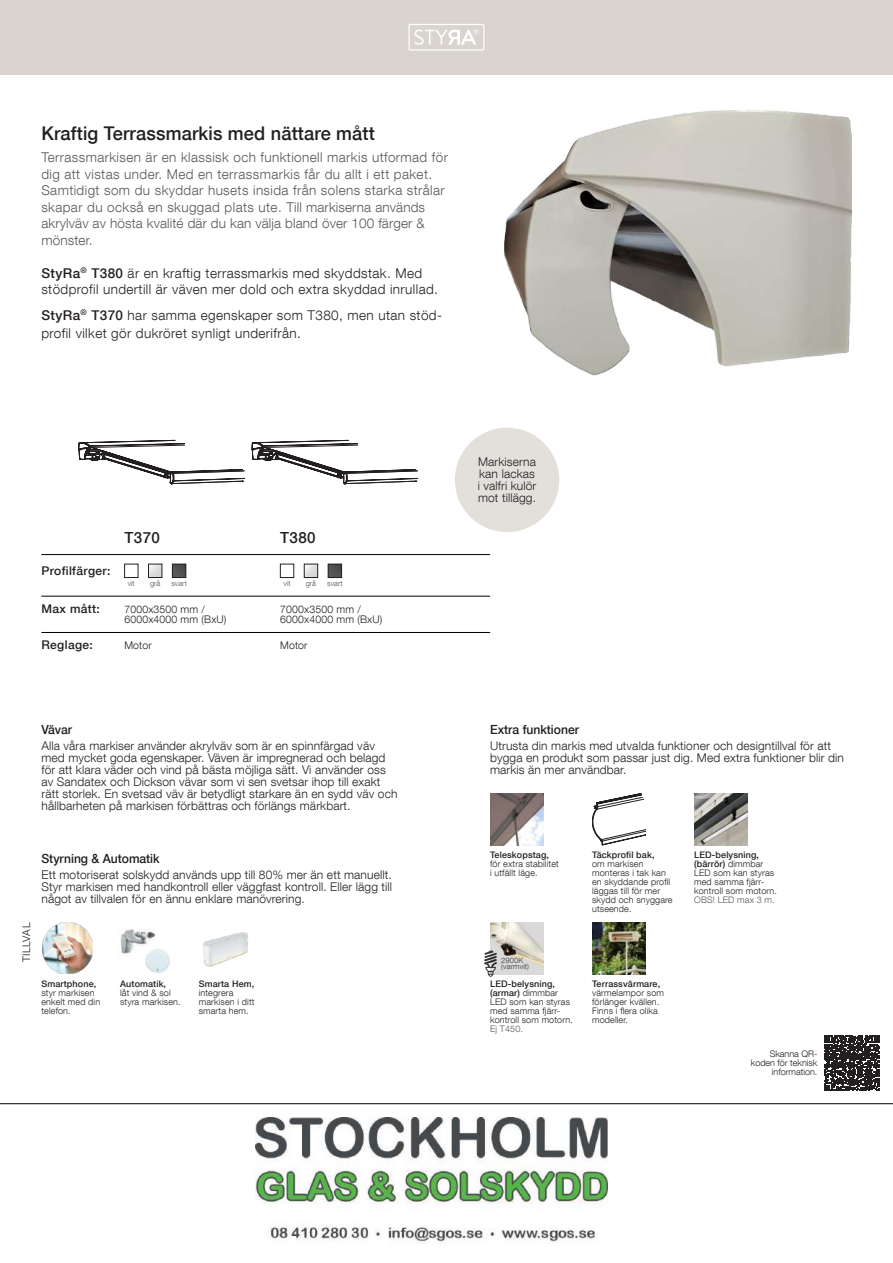
<style>
.page{position:relative;width:893px;height:1263px;background:#fff}
.page>*{position:absolute;margin:0;border:0;box-sizing:border-box;transform-origin:0 0}
.t1{font:500 18.9px "Helvetica Neue LT Com";letter-spacing:.01em;color:#231f20;scale:.96 1}
.t2{font:500 15.3px "Helvetica Neue LT Com";letter-spacing:.03em;color:#231f20}
.t3{font:300 13.5px/16.5px "Helvetica Neue LT Com";letter-spacing:.03em;color:#57585a}
.t4{font:300 13.5px/16.5px "Helvetica Neue LT Com";letter-spacing:.03em;color:#231f20}
.t5{font:500 12.6px "Helvetica Neue LT Com";color:#231f20;scale:.96 1}
.t6{font:300 12px/12px "Helvetica Neue LT Com";letter-spacing:.01em;color:#231f20}
.t7{font:500 12px "Helvetica Neue LT Com";letter-spacing:.03em;color:#231f20}
.t8{font:300 10.5px/10.5px "Helvetica Neue LT Com";letter-spacing:.015em;color:#231f20}
.t9{font:300 9px/9px "Helvetica Neue LT Com";letter-spacing:.015em;color:#231f20}
.t10{font:500 9px "Helvetica Neue LT Com";letter-spacing:.015em;color:#231f20}
.t11{font:300 9px "Helvetica Neue LT Com";letter-spacing:.015em;color:#57585a}
.t12{font:300 7.5px "Helvetica Neue LT Com";color:#57585a}
.t13{font:300 7.5px/6px "Helvetica Neue LT Com";letter-spacing:.02em;color:#383839}
.s1{font-weight:500}
</style>
<div class="page">
<hr style="left:0;top:1103px;width:893px;height:1px;background:#000001">
<div style="left:0;top:0;width:893px;height:74px;background:#d9d5ce"></div>
<svg style="left:408px;top:24px;width:76px;height:27px"></svg>
<svg style="left:824px;top:1035px;width:56px;height:55px;background:#423f40"></svg>
<img style="left:490px;top:923px;width:54px;height:51px">
<img style="left:694px;top:793px;width:54px;height:52px">
<img style="left:490px;top:793px;width:54px;height:52px">
<svg style="left:592px;top:793px;width:54px;height:52px"></svg>
<img style="left:592px;top:923px;width:54px;height:51px">
<svg style="left:79px;top:440px;width:165px;height:45px"></svg>
<svg style="left:252px;top:440px;width:166px;height:45px"></svg>
<img style="left:504px;top:110px;width:348px;height:266px">
<hr style="left:41px;top:632px;width:449px;height:1px;background:#000">
<div style="left:455px;top:428px;width:104px;height:104px;background:#e3e0db;border-radius:50%"></div>
<hr style="left:41px;top:554px;width:449px;height:1px;background:#000">
<hr style="left:41px;top:596px;width:449px;height:1px;background:#000">
<div style="left:172px;top:564px;width:14px;height:13px;background:#535355"></div>
<div style="left:172px;top:564px;width:14px;height:14px;border:1px solid #231f20"></div>
<div style="left:328px;top:564px;width:14px;height:13px;background:#535355"></div>
<div style="left:328px;top:564px;width:14px;height:14px;border:1px solid #231f20"></div>
<svg style="left:150px;top:566px;width:10px;height:10px"></svg>
<div style="left:148px;top:564px;width:14px;height:14px;border:1px solid #231f20"></div>
<svg style="left:306px;top:566px;width:10px;height:10px"></svg>
<div style="left:304px;top:564px;width:14px;height:14px;border:1px solid #231f20"></div>
<div style="left:124px;top:564px;width:14px;height:14px;border:1px solid #231f20"></div>
<div style="left:280px;top:564px;width:14px;height:14px;border:1px solid #231f20"></div>
<img style="left:42px;top:923px;width:51px;height:50px">
<img style="left:203px;top:932px;width:45px;height:35px">
<img style="left:120px;top:929px;width:35px;height:25px">
<img style="left:146px;top:948px;width:24px;height:25px">
<svg style="left:484px;top:950px;width:13px;height:27px"></svg>
<img style="left:256px;top:1117px;width:351px;height:126px">
<h1 class="t1" style="left:41px;top:122px;width:349px">Kraftig Terrassmarkis med nättare mått</h1>
<p class="t3" style="left:41px;top:149px;width:408px">Terrassmarkisen är en klassisk och funktionell markis utformad för dig att vistas under. Med en terrassmarkis får du allt i ett paket.<br>Samtidigt som du skyddar husets insida från solens starka strålar skapar du också en skuggad plats ute. Till markiserna används akrylväv av hösta kvalité där du kan välja bland över 100 färger &amp; mönster.</p>
<p class="t4" style="left:41px;top:264px;width:398px"><span class="s1">StyRa</span><sup>®</sup> <span class="s1">T380</span> är en kraftig terrassmarkis med skyddstak. Med stödprofil undertill är väven mer dold och extra skyddad inrullad.</p>
<p class="t4" style="left:41px;top:306px;width:402px;line-height:18px"><span class="s1">StyRa</span><sup>®</sup> <span class="s1">T370</span> har samma egenskaper som T380, men utan stöd&shy;profil vilket gör dukröret synligt underifrån.</p>
<p class="t7" style="left:41px;top:564px;width:71px">Profilfärger:</p>
<p class="t7" style="left:41px;top:601px;width:60px">Max mått:</p>
<p class="t7" style="left:41px;top:638px;width:53px">Reglage:</p>
<p class="t2" style="left:124px;top:528px;width:37px">T370</p>
<p class="t2" style="left:280px;top:528px;width:37px">T380</p>
<p class="t12" style="left:128px;top:578px;width:9px">vit</p>
<p class="t12" style="left:150px;top:578px;width:12px">grå</p>
<p class="t12" style="left:171px;top:578px;width:17px">svart</p>
<p class="t12" style="left:284px;top:578px;width:9px">vit</p>
<p class="t12" style="left:306px;top:578px;width:12px">grå</p>
<p class="t12" style="left:327px;top:578px;width:17px">svart</p>
<p class="t8" style="left:124px;top:604px;width:104px">7000x3500 mm /<br>6000x4000 mm (BxU)</p>
<p class="t8" style="left:280px;top:604px;width:104px">7000x3500 mm /<br>6000x4000 mm (BxU)</p>
<p class="t8" style="left:124px;top:640px;width:29px">Motor</p>
<p class="t8" style="left:280px;top:640px;width:29px">Motor</p>
<p class="t5" style="left:41px;top:722px;width:34px">Vävar</p>
<p class="t6" style="left:41px;top:739px;width:358px">Alla våra markiser använder akrylväv som är en spinnfärgad väv med mycket goda egenskaper. Väven är impregnerad och belagd för att klara väder och vind på bästa möjliga sätt. Vi använder oss av Sandatex och Dickson vävar som vi sen svetsar ihop till exakt rätt storlek. En svetsad väv är betydligt starkare än en sydd väv och hållbarheten på markisen förbättras och förlängs märkbart.</p>
<p class="t8" style="left:21px;top:962px;width:41px;rotate:-90deg">TILLVAL</p>
<p class="t5" style="left:41px;top:851px;width:125px">Styrning &amp; Automatik</p>
<p class="t6" style="left:41px;top:868px;width:352px;text-align:justify">Ett motoriserat solskydd används upp till 80% mer än ett manuellt.<br>Styr markisen med handkontroll eller väggfast kontroll. Eller lägg till något av tillvalen för en ännu enklare manövrering.</p>
<p class="t10" style="left:41px;top:978px;width:56px">Smartphone,</p>
<p class="t9" style="left:41px;top:988px;width:60px">styr markisen enkelt med din telefon.</p>
<p class="t10" style="left:120px;top:978px;width:48px">Automatik,</p>
<p class="t9" style="left:120px;top:988px;width:62px">låt vind &amp; sol styra markisen.</p>
<p class="t10" style="left:199px;top:978px;width:57px">Smarta Hem,</p>
<p class="t9" style="left:199px;top:988px;width:57px">integrera markisen i ditt smarta hem.</p>
<p class="t6" style="left:478px;top:456px;width:60px">Markiserna kan lackas i valfri kulör mot tillägg.</p>
<p class="t5" style="left:490px;top:722px;width:94px">Extra funktioner</p>
<p class="t6" style="left:490px;top:739px;width:355px">Utrusta din markis med utvalda funktioner och designtillval för att bygga en produkt som passar just dig. Med extra funktioner blir din markis än mer användbar.</p>
<p class="t10" style="left:490px;top:849px;width:60px">Teleskopstag,</p>
<p class="t9" style="left:490px;top:859px;width:70px">för extra stabilitet i utfällt läge.</p>
<p class="t13" style="left:501px;top:957px;width:29px">2900K (varmvit)</p>
<p class="t9" style="left:490px;top:979px;width:84px"><span class="s1">LED-belysning, (armar)</span> dimmbar<br>LED som kan styras med samma fjärr&shy;kontroll som motorn.</p>
<p class="t11" style="left:490px;top:1023px;width:34px">Ej T450.</p>
<p class="t10" style="left:592px;top:849px;width:64px">Täckprofil bak,</p>
<p class="t9" style="left:592px;top:859px;width:82px">om markisen monteras i tak kan en skyddande profil läggas till för mer skydd och snyggare utseende.</p>
<p class="t10" style="left:592px;top:978px;width:70px">Terrassvärmare,</p>
<p class="t9" style="left:592px;top:988px;width:73px">värmelampor som förlänger kvällen.<br>Finns i flera olika modeller.</p>
<p class="t9" style="left:694px;top:850px;width:84px"><span class="s1">LED-belysning, (bärrör)</span> dimmbar<br>LED som kan styras med samma fjärr&shy;kontroll som motorn.</p>
<p class="t11" style="left:694px;top:894px;width:82px">OBS! LED max 3 m.</p>
<p class="t9" style="left:751px;top:1049px;width:68px;text-align:right">Skanna QR&shy;koden för teknisk information.</p>
</div>
